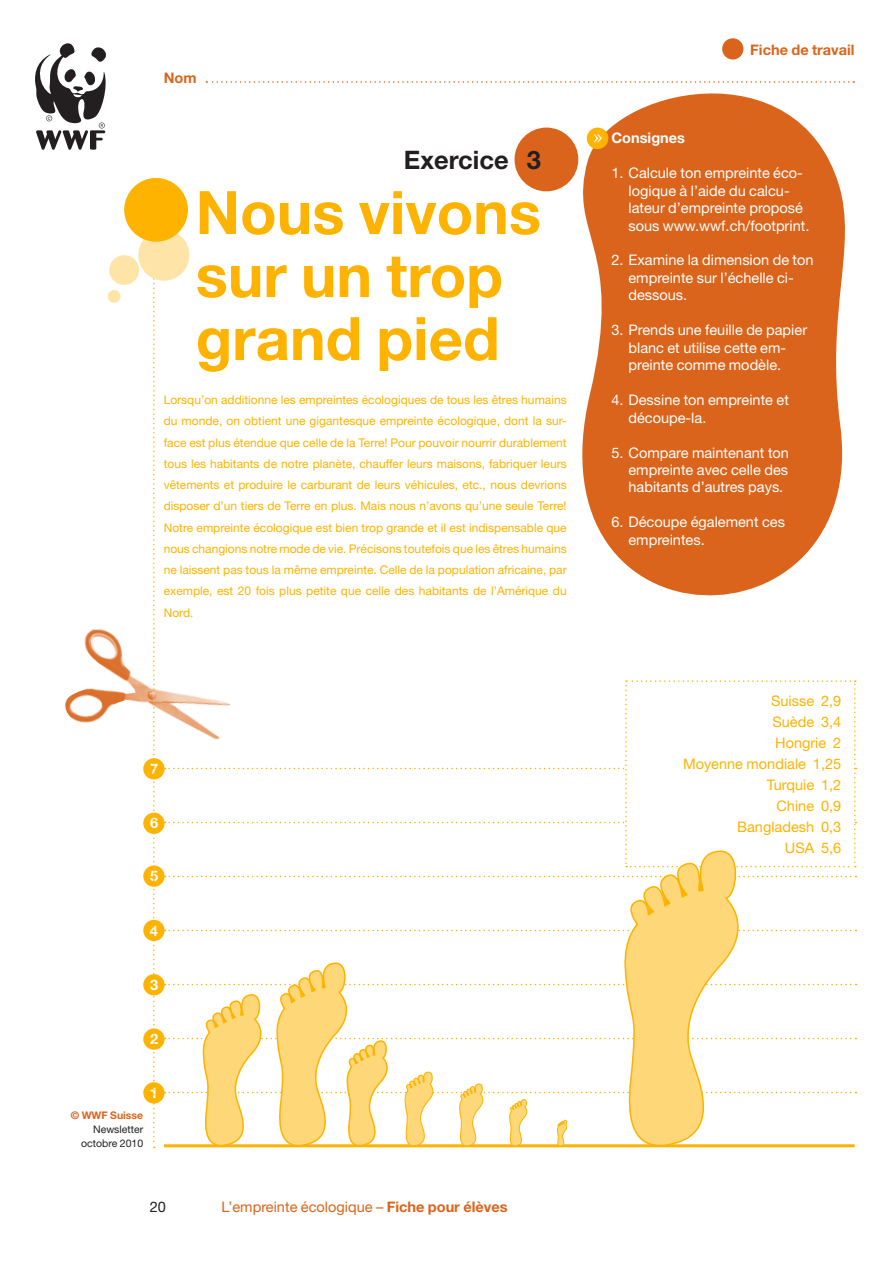
<style>
.page{position:relative;width:893px;height:1263px;background:#fff}
.page>*{position:absolute;margin:0;border:0;box-sizing:border-box;transform-origin:0 0}
.TITOLO__pagina_-_col{font:700 60px "Helvetica Neue";color:#fdb300}
.ESERCIZIO{font:700 25.5px "Helvetica Neue";color:#231f20}
.COMPITO_PICCOLO{font:14.55px/17.4px "Helvetica Neue";color:#fff}
.t1{font:14.55px "Helvetica Neue";color:#fdb300}
.t2{font:14.55px "Helvetica Neue";color:#da641b}
.COMPITO_PICCOLO-2{font:700 14.55px "Helvetica Neue";color:#fff}
.SCHEDA{font:700 14.55px "Helvetica Neue";color:#da641b}
.NOME{font:700 14.55px "Helvetica Neue";color:#da641b}
.t3{font:14.55px "Helvetica Neue";color:#231f20}
.NOTE{font:12px/21.3px "Helvetica Neue";color:#fdb300;text-align:justify}
.t4{font:10.5px/14.2px "Helvetica Neue";color:#231f20;text-align:right}
.t5{font:700 10.5px "Helvetica Neue";color:#da641b}
.s1{font-weight:700}
</style>
<div class="page">
<svg style="left:527px;top:46px;width:328px;height:550px;fill:#da641b"></svg>
<svg style="left:35px;top:43px;width:71px;height:107px"></svg>
<div style="left:514px;top:128px;width:64px;height:63px;background:#da641b;border-radius:50%"></div>
<div style="left:587px;top:128px;width:21px;height:21px;background:#fdb300;border-radius:50%"></div>
<svg style="left:594px;top:134px;width:8px;height:8px"></svg>
<svg style="left:165px;top:680px;width:691px;height:468px"></svg>
<div style="left:143px;top:758px;width:22px;height:21px;background:#fdb300;border-radius:50%"></div>
<div style="left:143px;top:813px;width:22px;height:21px;background:#fdb300;border-radius:50%"></div>
<div style="left:143px;top:865px;width:22px;height:22px;background:#fdb300;border-radius:50%"></div>
<div style="left:143px;top:920px;width:22px;height:21px;background:#fdb300;border-radius:50%"></div>
<div style="left:143px;top:974px;width:22px;height:21px;background:#fdb300;border-radius:50%"></div>
<div style="left:143px;top:1028px;width:22px;height:22px;background:#fdb300;border-radius:50%"></div>
<div style="left:143px;top:1082px;width:22px;height:21px;background:#fdb300;border-radius:50%"></div>
<img style="left:65px;top:629px;width:167px;height:111px">
<div style="left:722px;top:38px;width:21px;height:22px;background:#da641b;border-radius:50%"></div>
<svg style="left:206px;top:81px;width:648px;height:2px"></svg>
<svg style="left:153px;top:279px;width:2px;height:869px"></svg>
<div style="left:138px;top:230px;width:51px;height:51px;background:#fee4a6;border-radius:50%"></div>
<div style="left:108px;top:290px;width:12px;height:13px;background:#fee4a6;border-radius:50%"></div>
<div style="left:109px;top:255px;width:30px;height:30px;background:#fee4a6;border-radius:50%"></div>
<div style="left:124px;top:178px;width:64px;height:64px;background:#fdb300;border-radius:50%"></div>
<p class="NOME" style="left:164px;top:69px;width:34px">Nom</p>
<p class="ESERCIZIO" style="left:404px;top:144px;width:139px">Exercice 3</p>
<p class="TITOLO__pagina_-_col" style="left:196px;top:176px;width:347px">Nous vivons</p>
<p class="TITOLO__pagina_-_col" style="left:196px;top:239px;width:309px">sur un trop</p>
<p class="TITOLO__pagina_-_col" style="left:196px;top:302px;width:306px">grand pied</p>
<p class="NOTE" style="left:164px;top:389px;width:405px">Lorsqu’on additionne les empreintes écologiques de tous les êtres humains du monde, on obtient une gigantesque empreinte écologique, dont la sur&shy;face est plus étendue que celle de la Terre! Pour pouvoir nourrir durablement tous les habitants de notre planète, chauffer leurs maisons, fabriquer leurs vêtements et produire le carburant de leurs véhicules, etc., nous devrions disposer d’un tiers de Terre en plus. Mais nous n’avons qu’une seule Terre!<br>Notre empreinte écologique est bien trop grande et il est indispensable que nous changions notre mode de vie. Précisons toutefois que les êtres humains ne laissent pas tous la même empreinte. Celle de la population africaine, par exemple, est 20 fois plus petite que celle des habitants de l’Amérique du Nord.</p>
<p class="COMPITO_PICCOLO-2" style="left:150px;top:760px;width:10px">7</p>
<p class="COMPITO_PICCOLO-2" style="left:150px;top:814px;width:10px">6</p>
<p class="COMPITO_PICCOLO-2" style="left:150px;top:867px;width:10px">5</p>
<p class="COMPITO_PICCOLO-2" style="left:150px;top:921px;width:10px">4</p>
<p class="COMPITO_PICCOLO-2" style="left:150px;top:976px;width:10px">3</p>
<p class="COMPITO_PICCOLO-2" style="left:150px;top:1029px;width:10px">2</p>
<p class="COMPITO_PICCOLO-2" style="left:150px;top:1084px;width:10px">1</p>
<p class="t5" style="left:71px;top:1108px;width:74px">© WWF Suisse</p>
<p class="t4" style="left:81px;top:1122px;width:64px">Newsletter octobre 2010</p>
<p class="t3" style="left:150px;top:1198px;width:18px">20</p>
<p class="t2" style="left:221px;top:1198px;width:288px">L’empreinte écologique – <span class="s1">Fiche pour élèves</span></p>
<p class="SCHEDA" style="left:750px;top:41px;width:106px">Fiche de travail</p>
<p class="COMPITO_PICCOLO-2" style="left:611px;top:129px;width:75px">Consignes</p>
<p class="COMPITO_PICCOLO" style="left:628px;top:164px;width:182px;text-indent:-17px">1. Calcule ton empreinte éco&shy;logique à l’aide du calcu&shy;lateur d’empreinte proposé sous www.wwf.ch/footprint.</p>
<p class="COMPITO_PICCOLO" style="left:628px;top:251px;width:187px;text-indent:-17px">2. Examine la dimension de ton empreinte sur l’échelle ci&shy;dessous.</p>
<p class="COMPITO_PICCOLO" style="left:628px;top:321px;width:180px;text-indent:-17px">3. Prends une feuille de papier blanc et utilise cette em&shy;preinte comme modèle.</p>
<p class="COMPITO_PICCOLO" style="left:628px;top:391px;width:162px;text-indent:-17px">4. Dessine ton empreinte et découpe-la.</p>
<p class="COMPITO_PICCOLO" style="left:628px;top:443px;width:162px;text-align:justify;text-indent:-17px">5. Compare maintenant ton empreinte avec celle des habitants d’autres pays.</p>
<p class="COMPITO_PICCOLO" style="left:628px;top:513px;width:158px;text-indent:-17px">6. Découpe également ces empreintes.</p>
<p class="t1" style="left:771px;top:692px;width:72px">Suisse 2,9</p>
<p class="t1" style="left:772px;top:713px;width:70px">Suède 3,4</p>
<p class="t1" style="left:775px;top:734px;width:68px">Hongrie 2</p>
<p class="t1" style="left:683px;top:755px;width:160px">Moyenne mondiale 1,25</p>
<p class="t1" style="left:767px;top:776px;width:76px">Turquie 1,2</p>
<p class="t1" style="left:776px;top:797px;width:66px">Chine 0,9</p>
<p class="t1" style="left:737px;top:818px;width:106px">Bangladesh 0,3</p>
<p class="t1" style="left:785px;top:839px;width:58px">USA 5,6</p>
</div>
